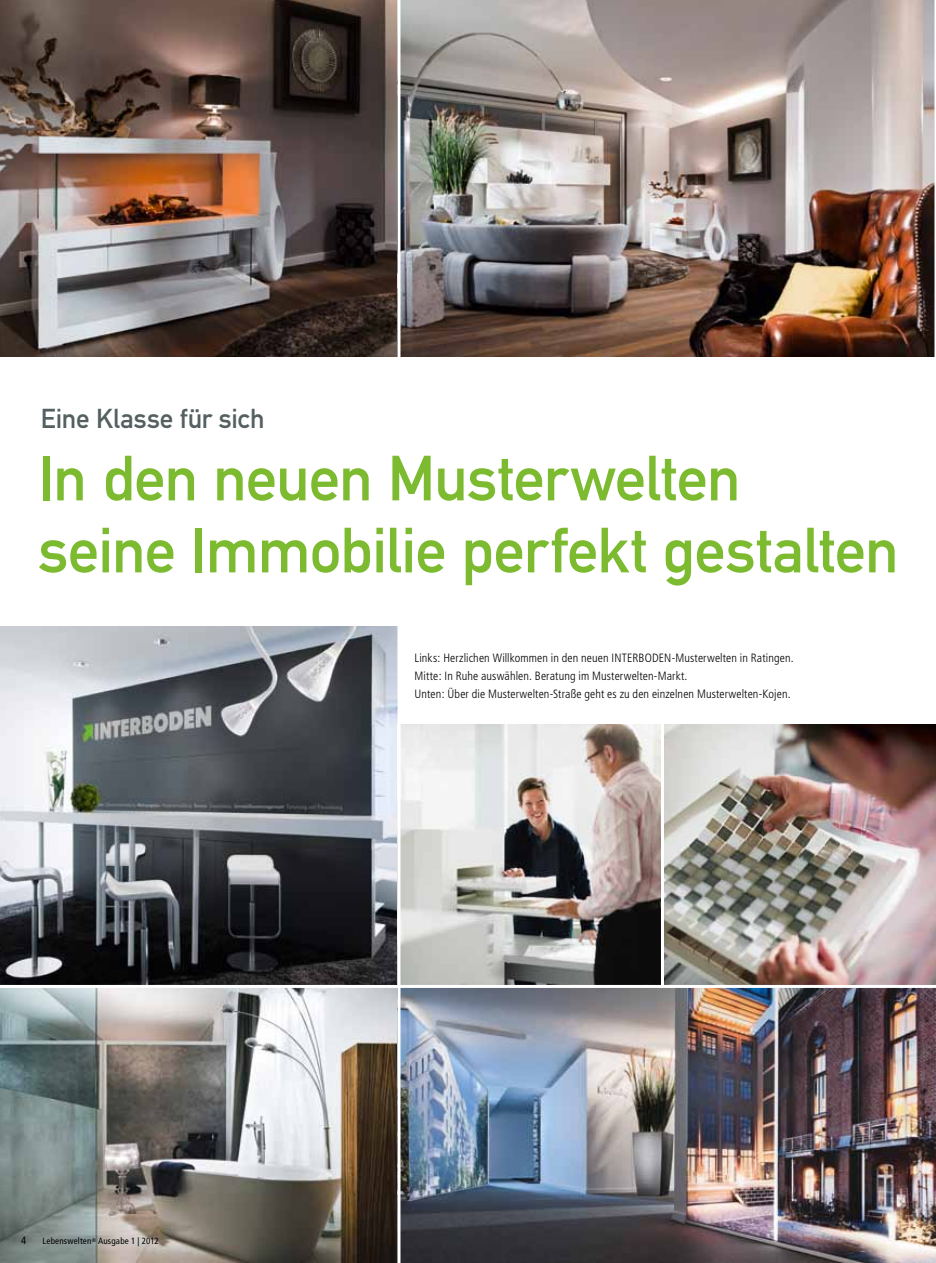
<style>
.page{position:relative;width:936px;height:1263px;background:#fff}
.page>*{position:absolute;margin:0;border:0;box-sizing:border-box;transform-origin:0 0}
.t1{font:62.7px/72px "DIN Mittelschrift Alternate";letter-spacing:-.015em;color:#7cba2f}
.t2{font:27px "DIN Mittelschrift Alternate";color:#545f60}
.t3{font:300 condensed 12px/18px "Frutiger";letter-spacing:.01em;color:#000}
.t4{font:condensed 10.5px "Frutiger";color:#000}
.t5{font:condensed 9px "Frutiger";letter-spacing:.02em;color:#000}
</style>
<div class="page">
<img style="left:0;top:0;width:397px;height:356px">
<img style="left:0;top:626px;width:397px;height:359px">
<img style="left:0;top:988px;width:397px;height:275px">
<img style="left:400px;top:988px;width:535px;height:275px">
<img style="left:400px;top:0;width:534px;height:356px">
<img style="left:400px;top:724px;width:261px;height:261px">
<img style="left:664px;top:724px;width:271px;height:261px">
<h2 class="t2" style="left:41px;top:403px;width:225px">Eine Klasse für sich</h2>
<h1 class="t1" style="left:38px;top:442px;width:861px">In den neuen Musterwelten<br>seine Immobilie perfekt gestalten</h1>
<p class="t3" style="left:414px;top:649px;width:380px">Links: Herzlichen Willkommen in den neuen INTERBODEN-Musterwelten in Ratingen.</p>
<p class="t4" style="left:21px;top:1235px;width:7px">4</p>
<p class="t5" style="left:43px;top:1236px;width:118px">Lebenswelten<sup>®</sup> Ausgabe 1 | 2012</p>
<p class="t3" style="left:414px;top:667px;width:377px">Mitte: In Ruhe auswählen. Beratung im Musterwelten-Markt.<br>Unten: Über die Musterwelten-Straße geht es zu den einzelnen Musterwelten-Kojen.</p>
</div>
